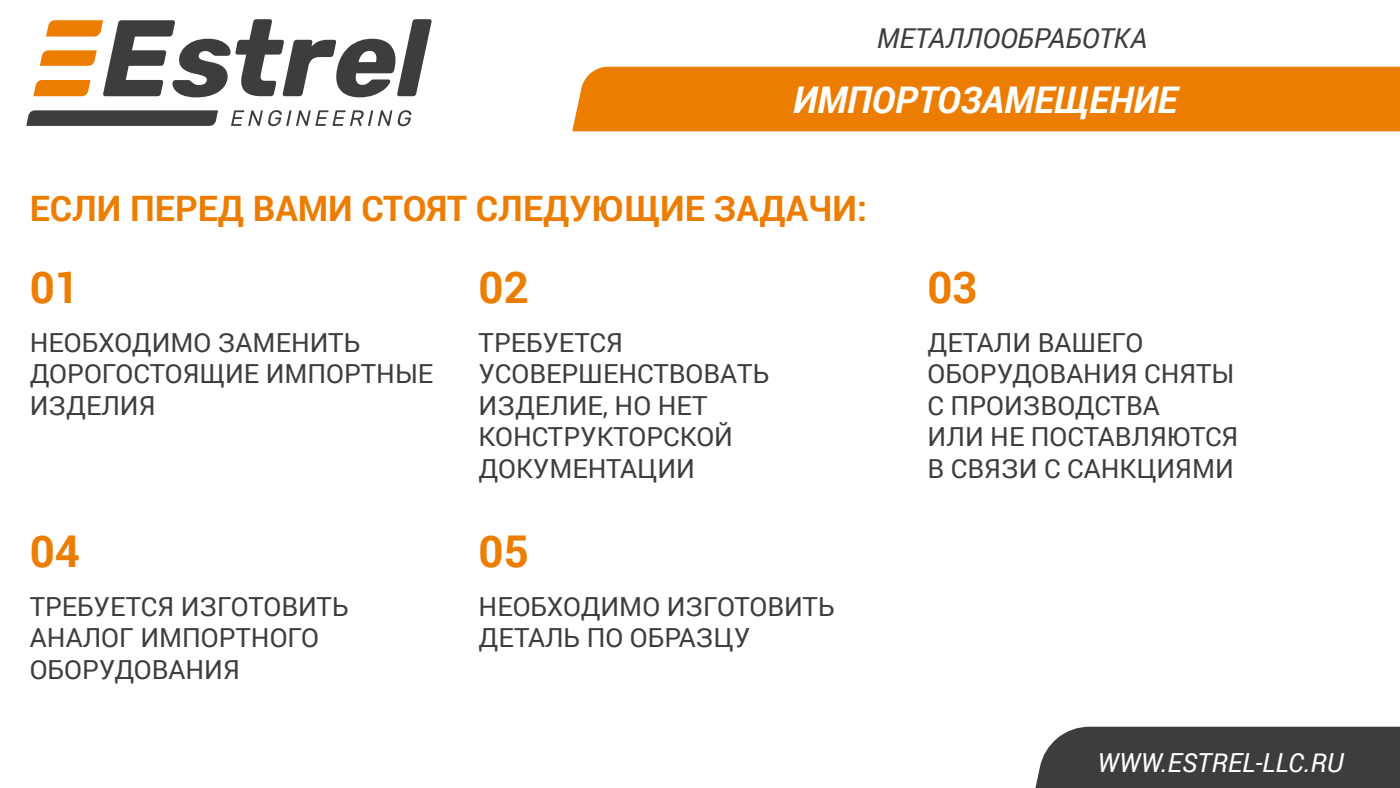
<style>
.page{position:relative;width:1400px;height:788px;background:#fff}
.page>*{position:absolute;margin:0;border:0;box-sizing:border-box;transform-origin:0 0}
.Стиль_абзаца_3{font:700 43.75px "Roboto";color:#ed7d00}
.t1{font:italic 700 36.75px "Roboto";color:#fff}
.Стиль_абзаца_3-2{font:700 35px "Roboto";color:#ed7d00}
.t2{font:italic 27.39px "Roboto";color:#3d3d3b}
.Стиль_абзаца_4{font:26.25px/31.5px "Roboto";color:#3d3d3b}
.t3{font:italic 26.25px "Roboto";color:#fff}
</style>
<div class="page">
<svg style="left:231px;top:110px;width:161px;height:16px"></svg>
<svg style="left:398px;top:110px;width:13px;height:16px"></svg>
<div style="left:1035px;top:726px;width:365px;height:62px;background:#3d3d3b"></div>
<svg style="left:26px;top:110px;width:192px;height:16px;background:#464644"></svg>
<div style="left:572px;top:67px;width:828px;height:64px;background:#ed7d00"></div>
<svg style="left:33px;top:19px;width:399px;height:78px"></svg>
<p class="t2" style="left:877px;top:19px;width:272px">МЕТАЛЛООБРАБОТКА</p>
<p class="t1" style="left:793px;top:74px;width:386px">ИМПОРТОЗАМЕЩЕНИЕ</p>
<p class="Стиль_абзаца_3-2" style="left:30px;top:183px;width:839px">ЕСЛИ ПЕРЕД ВАМИ СТОЯТ СЛЕДУЮЩИЕ ЗАДАЧИ:</p>
<p class="Стиль_абзаца_3" style="left:30px;top:256px;width:52px">01</p>
<p class="Стиль_абзаца_4" style="left:30px;top:325px;width:405px">НЕОБХОДИМО ЗАМЕНИТЬ<br>ДОРОГОСТОЯЩИЕ ИМПОРТНЫЕ<br>ИЗДЕЛИЯ</p>
<p class="Стиль_абзаца_3" style="left:30px;top:520px;width:52px">04</p>
<p class="Стиль_абзаца_4" style="left:30px;top:589px;width:320px">ТРЕБУЕТСЯ ИЗГОТОВИТЬ<br>АНАЛОГ ИМПОРТНОГО<br>ОБОРУДОВАНИЯ</p>
<p class="Стиль_абзаца_3" style="left:479px;top:256px;width:52px">02</p>
<p class="Стиль_абзаца_4" style="left:479px;top:325px;width:292px">ТРЕБУЕТСЯ<br>УСОВЕРШЕНСТВОВАТЬ<br>ИЗДЕЛИЕ, НО НЕТ<br>КОНСТРУКТОРСКОЙ<br>ДОКУМЕНТАЦИИ</p>
<p class="Стиль_абзаца_3" style="left:479px;top:520px;width:52px">05</p>
<p class="Стиль_абзаца_4" style="left:479px;top:589px;width:358px">НЕОБХОДИМО ИЗГОТОВИТЬ<br>ДЕТАЛЬ ПО ОБРАЗЦУ</p>
<p class="Стиль_абзаца_3" style="left:928px;top:256px;width:52px">03</p>
<p class="Стиль_абзаца_4" style="left:928px;top:325px;width:312px">ДЕТАЛИ ВАШЕГО<br>ОБОРУДОВАНИЯ СНЯТЫ<br>С ПРОИЗВОДСТВА<br>ИЛИ НЕ ПОСТАВЛЯЮТСЯ<br>В СВЯЗИ С САНКЦИЯМИ</p>
<p class="t3" style="left:1097px;top:744px;width:247px">WWW.ESTREL-LLC.RU</p>
</div>
